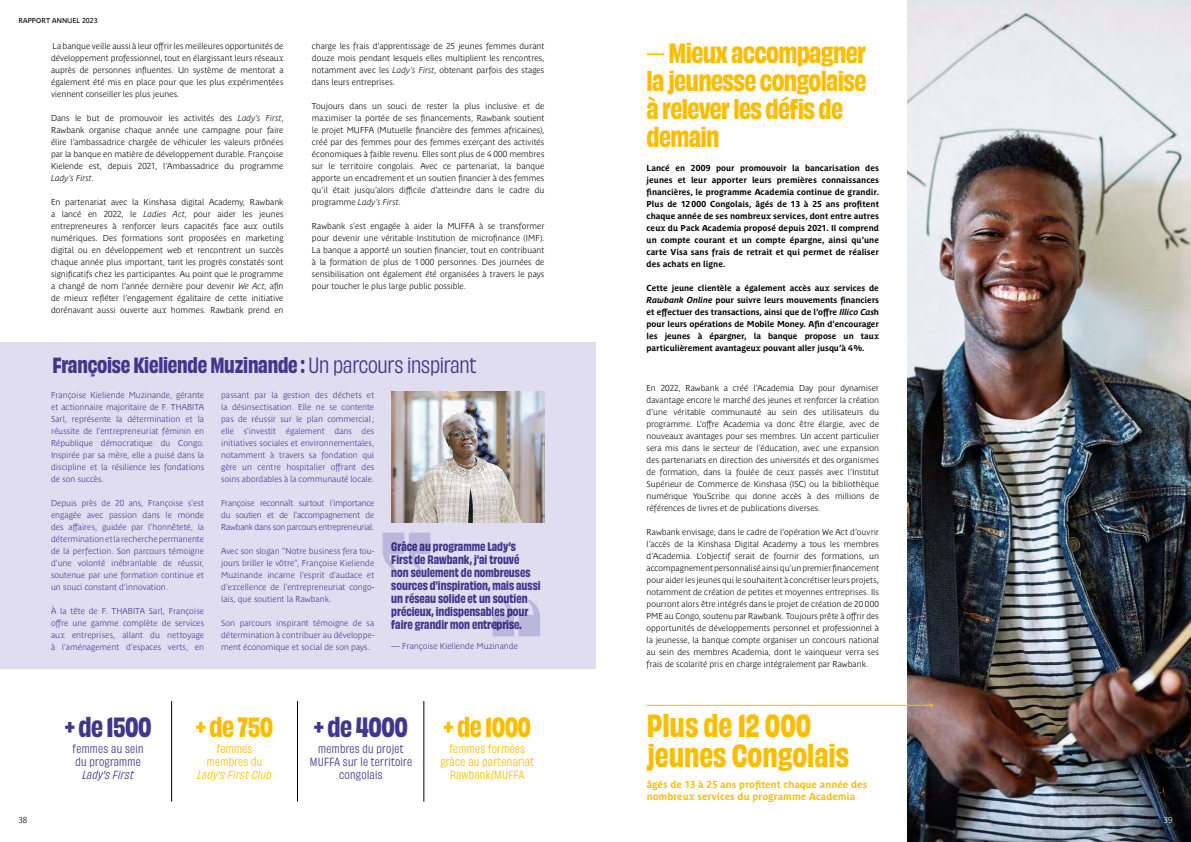
<style>
.page{position:relative;width:1191px;height:842px;background:#fff}
.page>*{position:absolute;margin:0;border:0;box-sizing:border-box;transform-origin:0 0}
.t1{font:700 29.9px/29.9px "Obviously Narrow";color:#fbbd00}
.t2{font:700 26px/28px "Obviously Narrow";letter-spacing:-.025em;color:#fbbd00}
.t3{font:700 26px "Obviously Narrow";letter-spacing:-.02em;color:#41368c}
.t4{font:700 20.5px "Obviously Narrow";letter-spacing:-.01em;color:#41368c}
.t5{font:700 11.5px/13px "Obviously Narrow";color:#41368c}
.t6{font:11px/13px "Obviously Narrow";letter-spacing:.03em;color:#41368c}
.t7{font:11px/13px "Obviously Narrow";letter-spacing:.03em;color:#fbbd00;text-align:center}
.t8{font:italic 11px "Obviously Narrow";letter-spacing:.03em;color:#fbbd00}
.t9{font:italic 11px "Obviously Narrow";letter-spacing:.03em;color:#41368c}
.t10{font:700 10px/12px "Parisine Plus Std";color:#fbbd00}
.t11{font:700 8.5px/12px "Parisine Plus Std Clair";color:#000;text-align:justify}
.t12{font:700 8.5px/12px "Parisine Plus Std Clair";letter-spacing:-.005em;color:#41368c;text-align:justify}
.t13{font:700 8.5px/12px "Parisine Plus Std";color:#000;text-align:justify}
.t14{font:700 8.5px "Parisine Plus Std Clair";color:#fff}
.t15{font:7px "Parisine Plus Std";letter-spacing:.01em;color:#000}
.s1{font-style:italic}
.s2{font-weight:400}
</style>
<div class="page">
<div style="left:0;top:342px;width:595px;height:326px;background:#e0ddf0"></div>
<img style="left:391px;top:391px;width:153px;height:131px">
<hr style="left:171px;top:701px;width:1px;height:100px;background:#000">
<hr style="left:297px;top:701px;width:1px;height:100px;background:#000">
<hr style="left:424px;top:701px;width:1px;height:100px;background:#000">
<svg style="left:383px;top:533px;width:47px;height:37px"></svg>
<svg style="left:492px;top:599px;width:48px;height:37px"></svg>
<img style="left:907px;top:0;width:284px;height:842px">
<hr style="left:646px;top:705px;width:285px;height:1px;background:#fbbd00">
<p class="t15" style="left:18px;top:16px;width:81px">RAPPORT ANNUEL 2023</p>
<p class="t11" style="left:51px;top:40px;width:234px">La banque veille aussi à leur offrir les meilleures opportunités de développement professionnel, tout en élargissant leurs réseaux auprès de personnes influentes. Un système de mentorat a également été mis en place pour que les plus expérimentées viennent conseiller les plus jeunes.</p>
<p class="t11" style="left:51px;top:112px;width:234px">Dans le but de promouvoir les activités des <span class="s1">Lady’s First</span>, Rawbank organise chaque année une campagne pour faire élire l’ambassadrice chargée de véhiculer les valeurs prônées par la banque en matière de développement durable. Françoise Kielende est, depuis 2021, l’Ambassadrice du programme <span class="s1">Lady’s First</span>.</p>
<p class="t11" style="left:51px;top:196px;width:234px">En partenariat avec la Kinshasa digital Academy, Rawbank a lancé en 2022, le <span class="s1">Ladies Act</span>, pour aider les jeunes entrepreneures à renforcer leurs capacités face aux outils numériques. Des formations sont proposées en marketing digital ou en développement web et rencontrent un succès chaque année plus important, tant les progrès constatés sont significatifs chez les participantes. Au point que le programme a changé de nom l’année dernière pour devenir <span class="s1">We Act</span>, afin de mieux refléter l’engagement égalitaire de cette initiative dorénavant aussi ouverte aux hommes. Rawbank prend en</p>
<p class="t11" style="left:312px;top:40px;width:234px">charge les frais d’apprentissage de 25 jeunes femmes durant douze mois pendant lesquels elles multiplient les rencontres, notamment avec les <span class="s1">Lady’s First</span>, obtenant parfois des stages dans leurs entreprises.</p>
<p class="t11" style="left:312px;top:100px;width:234px">Toujours dans un souci de rester la plus inclusive et de maximiser la portée de ses financements, Rawbank soutient le projet MUFFA (Mutuelle financière des femmes africaines), créé par des femmes pour des femmes exerçant des activités économiques à faible revenu. Elles sont plus de 4 000 membres sur le territoire congolais. Avec ce partenariat, la banque apporte un encadrement et un soutien financier à des femmes qu’il était jusqu’alors difficile d’atteindre dans le cadre du programme <span class="s1">Lady’s First</span>.</p>
<p class="t11" style="left:312px;top:220px;width:234px">Rawbank s’est engagée à aider la MUFFA à se transformer pour devenir une véritable Institution de microfinance (IMF).<br>La banque a apporté un soutien financier, tout en contribuant à la formation de plus de 1000 personnes. Des journées de sensibilisation ont également été organisées à travers le pays pour toucher le plus large public possible.</p>
<h3 class="t4" style="left:53px;top:350px;width:426px">Françoise Kieliende Muzinande : <span class="s2">Un parcours inspirant</span></h3>
<p class="t12" style="left:51px;top:389px;width:155px">Françoise Kieliende Muzinande, gérante et actionnaire majoritaire de F. THABITA Sarl, représente la détermination et la réussite de l'entrepreneuriat féminin en République démocratique du Congo.<br>Inspirée par sa mère, elle a puisé dans la discipline et la résilience les fondations de son succès.</p>
<p class="t12" style="left:51px;top:497px;width:155px">Depuis près de 20 ans, Françoise s'est engagée avec passion dans le monde des affaires, guidée par l'honnêteté, la détermination et la recherche permanente de la perfection. Son parcours témoigne d'une volonté inébranlable de réussir, soutenue par une formation continue et un souci constant d'innovation.</p>
<p class="t12" style="left:51px;top:605px;width:155px">À la tête de F. THABITA Sarl, Françoise offre une gamme complète de services aux entreprises, allant du nettoyage à l'aménagement d’espaces verts, en</p>
<p class="t12" style="left:221px;top:389px;width:155px">passant par la gestion des déchets et la désinsectisation. Elle ne se contente pas de réussir sur le plan commercial; elle s'investit également dans des initiatives sociales et environnementales, notamment à travers sa fondation qui gère un centre hospitalier offrant des soins abordables à la communauté locale.</p>
<p class="t12" style="left:221px;top:497px;width:155px">Françoise reconnaît surtout l'importance du soutien et de l'accompagnement de Rawbank dans son parcours entrepreneurial.</p>
<p class="t12" style="left:221px;top:545px;width:155px">Avec son slogan "Notre business fera tou&shy;jours briller le vôtre", Françoise Kieliende Muzinande incarne l'esprit d'audace et d'excellence de l'entrepreneuriat congo&shy;lais, que soutient la Rawbank.</p>
<p class="t12" style="left:221px;top:617px;width:155px">Son parcours inspirant témoigne de sa détermination à contribuer au développe&shy;ment économique et social de son pays.</p>
<h3 class="t5" style="left:391px;top:539px;width:151px">Grâce au programme Lady’s<br>First de Rawbank, j'ai trouvé<br>non seulement de nombreuses sources d'inspiration, mais aussi un réseau solide et un soutien précieux, indispensables pour faire grandir mon entreprise.</h3>
<p class="t12" style="left:391px;top:640px;width:128px">— Françoise Kieliende Muzinande</p>
<h2 class="t3" style="left:65px;top:708px;width:88px">+ de 1500</h2>
<h2 class="t2" style="left:196px;top:711px;width:79px">+ de 750</h2>
<h2 class="t3" style="left:314px;top:708px;width:96px">+ de 4000</h2>
<h2 class="t2" style="left:443px;top:711px;width:89px">+ de 1000</h2>
<p class="t11" style="left:18px;top:814px;width:11px">38</p>
<p class="t6" style="left:73px;top:741px;width:73px">femmes au sein du programme</p>
<p class="t9" style="left:82px;top:766px;width:53px">Lady's First</p>
<p class="t7" style="left:207px;top:741px;width:57px">femmes membres du</p>
<p class="t8" style="left:197px;top:766px;width:76px">Lady's First Club</p>
<p class="t6" style="left:310px;top:741px;width:104px;text-align:center">membres du projet<br>MUFFA sur le territoire congolais</p>
<p class="t7" style="left:440px;top:741px;width:95px">femmes formées grâce au partenariat<br>Rawbank/MUFFA</p>
<h2 class="t2" style="left:646px;top:36px;width:222px"><span class="s2">—</span> Mieux accompagner la jeunesse congolaise à relever les défis de demain</h2>
<p class="t13" style="left:646px;top:162px;width:234px">Lancé en 2009 pour promouvoir la bancarisation des jeunes et leur apporter leurs premières connaissances financières, le programme Academia continue de grandir.<br>Plus de 12000 Congolais, âgés de 13 à 25 ans profitent chaque année de ses nombreux services, dont entre autres ceux du Pack Academia proposé depuis 2021. Il comprend un compte courant et un compte épargne, ainsi qu’une carte Visa sans frais de retrait et qui permet de réaliser des achats en ligne.</p>
<p class="t13" style="left:646px;top:282px;width:234px">Cette jeune clientèle a également accès aux services de <span class="s1">Rawbank Online</span> pour suivre leurs mouvements financiers et effectuer des transactions, ainsi que de l’offre <span class="s1">Illico Cas</span>h pour leurs opérations de Mobile Money. Afin d'encourager les jeunes à épargner, la banque propose un taux particulièrement avantageux pouvant aller jusqu’à 4%.</p>
<p class="t11" style="left:646px;top:382px;width:234px">En 2022, Rawbank a créé l’Academia Day pour dynamiser davantage encore le marché des jeunes et renforcer la création d’une véritable communauté au sein des utilisateurs du programme. L’offre Academia va donc être élargie, avec de nouveaux avantages pour ses membres. Un accent particulier sera mis dans le secteur de l’éducation, avec une expansion des partenariats en direction des universités et des organismes de formation, dans la foulée de ceux passés avec l’Institut Supérieur de Commerce de Kinshasa (ISC) ou la bibliothèque numérique YouScribe qui donne accès à des millions de références de livres et de publications diverses.</p>
<p class="t11" style="left:646px;top:526px;width:234px">Rawbank envisage, dans le cadre de l’opération We Act d’ouvrir l’accès de la Kinshasa Digital Academy a tous les membres d’Academia. L’objectif serait de fournir des formations, un accompagnement personnalisé ainsi qu’un premier financement pour aider les jeunes qui le souhaitent à concrétiser leurs projets, notamment de création de petites et moyennes entreprises. Ils pourront alors être intégrés dans le projet de création de 20 000<br>PME au Congo, soutenu par Rawbank. Toujours prête à offrir des opportunités de développements personnel et professionnel à la jeunesse, la banque compte organiser un concours national au sein des membres Academia, dont le vainqueur verra ses frais de scolarité pris en charge intégralement par Rawbank.</p>
<h1 class="t1" style="left:647px;top:708px;width:204px">Plus de 12 000 jeunes Congolais</h1>
<p class="t10" style="left:646px;top:778px;width:222px">âgés de 13 à 25 ans profitent chaque année des nombreux services du programme Academia</p>
<p class="t14" style="left:1163px;top:815px;width:10px">39</p>
</div>
